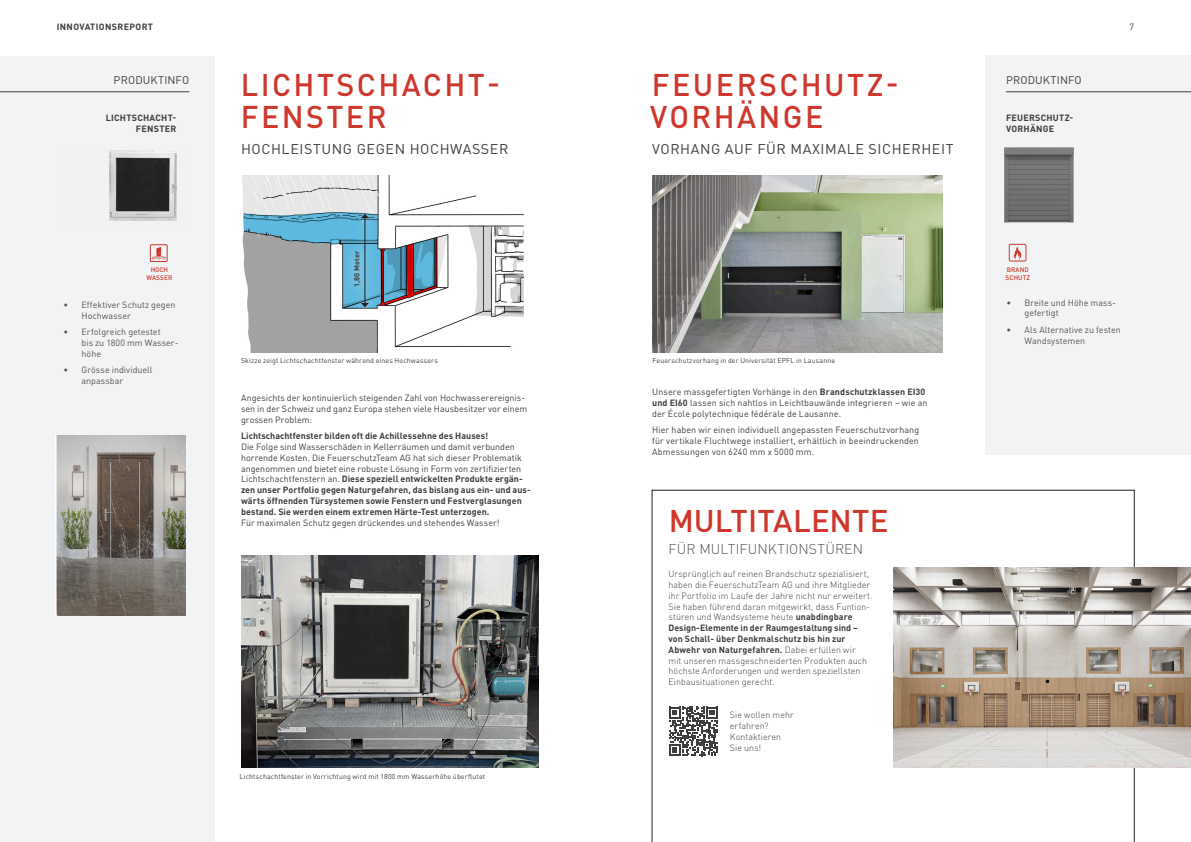
<style>
.page{position:relative;width:1191px;height:842px;background:#fff}
.page>*{position:absolute;margin:0;border:0;box-sizing:border-box;transform-origin:0 0}
.t1{font:500 31px/32px "DIN Pro";letter-spacing:.08em;color:#ce372c}
.t2{font:500 31px "DIN Pro";letter-spacing:.005em;color:#ce372c}
.t3{font:14px "DIN Pro";letter-spacing:.04em;color:#3e3e3f}
.t4{font:300 14px "DIN Pro";letter-spacing:.005em;color:#545557}
.t5{font:11px "DIN Pro";letter-spacing:.01em;color:#3e3e3f}
.t6{font:9px/10.8px "DIN Pro";letter-spacing:.005em;color:#3e3e3f}
.t7{font:300 9px/10.8px "DIN Pro";letter-spacing:.01em;color:#3e3e3f}
.t8{font:700 9px/10.8px "DIN Pro";letter-spacing:.005em;color:#3e3e3f}
.t9{font:9px/10.8px "DIN Pro";color:#545557}
.t10{font:700 9px/10.8px "DIN Pro";letter-spacing:.025em;color:#3e3e3f}
.t11{font:700 9px "DIN Pro";letter-spacing:.04em;color:#3e3e3f}
.t12{font:700 7.3px "DIN Pro";letter-spacing:.015em;color:#3e3e3f}
.t13{font:7px "DIN Pro";letter-spacing:.015em;color:#3e3e3f}
.t14{font:500 6.5px/7.8px "DIN Pro";letter-spacing:.01em;color:#ce372c}
.s1{font-weight:400}
.s2{font-weight:700}
</style>
<div class="page">
<div style="left:985px;top:55px;width:206px;height:400px;background:#f2f3f4"></div>
<hr style="left:1006px;top:92px;width:185px;height:1px;background:#3e3e3f">
<div style="left:0;top:57px;width:214px;height:785px;background:#f2f3f4"></div>
<svg style="left:652px;top:490px;width:482px;height:352px"></svg>
<svg style="left:668px;top:707px;width:50px;height:49px"></svg>
<img style="left:893px;top:567px;width:298px;height:200px">
<img style="left:242px;top:175px;width:281px;height:178px">
<div style="left:344px;top:205px;width:34px;height:111px;background:#fff;opacity:.75"></div>
<hr style="left:364px;top:218px;width:1px;height:85px;background:#231f20">
<svg style="left:361px;top:303px;width:8px;height:4px"></svg>
<svg style="left:361px;top:214px;width:8px;height:4px"></svg>
<svg style="left:652px;top:176px;width:290px;height:177px;background:#8f9488"></svg>
<hr style="left:0;top:92px;width:189px;height:1px;background:#3e3e3f">
<svg style="left:1013px;top:247px;width:9px;height:12px"></svg>
<div style="left:1009px;top:244px;width:17px;height:17px;border:1px solid #ce372c"></div>
<img style="left:1004px;top:147px;width:70px;height:76px">
<div style="left:150px;top:244px;width:17px;height:18px;border:1px solid #ce372c"></div>
<svg style="left:152px;top:247px;width:14px;height:12px"></svg>
<svg style="left:109px;top:150px;width:68px;height:71px;background:#6d6d6d"></svg>
<img style="left:55px;top:436px;width:131px;height:179px">
<svg style="left:241px;top:555px;width:298px;height:213px;background:#767777"></svg>
<p class="t11" style="left:57px;top:20px;width:98px">INNOVATIONSREPORT</p>
<p class="t6" style="left:1129px;top:21px;width:6px">7</p>
<p class="t5" style="left:114px;top:73px;width:77px">PRODUKTINFO</p>
<p class="t10" style="left:106px;top:112px;width:72px;text-align:right">LICHTSCHACHT-<br>FENSTER</p>
<h1 class="t1" style="left:241px;top:68px;width:261px">LICHTSCHACHT-<br>FENSTER</h1>
<h2 class="t3" style="left:241px;top:140px;width:269px">HOCHLEISTUNG GEGEN HOCHWASSER</h2>
<h1 class="t1" style="left:650px;top:68px;width:250px">FEUERSCHUTZ-<br>VORHÄNGE</h1>
<h2 class="t3" style="left:652px;top:140px;width:303px">VORHANG AUF FÜR MAXIMALE SICHERHEIT</h2>
<p class="t5" style="left:1006px;top:73px;width:77px">PRODUKTINFO</p>
<p class="t10" style="left:1006px;top:112px;width:69px">FEUERSCHUTZ-<br>VORHÄNGE</p>
<p class="t14" style="left:146px;top:266px;width:27px;text-align:center">HOCH<br>WASSER</p>
<p class="t12" style="left:352px;top:287px;width:37px;rotate:-90deg">1,80 Meter</p>
<p class="t14" style="left:1005px;top:266px;width:26px">BRAND<br>SCHUTZ</p>
<p class="t9" style="left:82px;top:299px;width:95px;text-indent:-18px">• Effektiver Schutz gegen<br>Hochwasser</p>
<p class="t9" style="left:82px;top:326px;width:98px;text-indent:-18px">• Erfolgreich getestet<br>bis zu 1800 mm Wasser&shy;höhe</p>
<p class="t9" style="left:82px;top:364px;width:72px;text-indent:-18px">• Grösse individuell anpassbar</p>
<p class="t13" style="left:241px;top:356px;width:198px">Skizze zeigt Lichtschachtfenster während eines Hochwassers</p>
<p class="t13" style="left:652px;top:356px;width:184px">Feuerschutzvorhang in der Universität EPFL in Lausanne</p>
<p class="t9" style="left:1024px;top:296px;width:93px;text-indent:-18px">• Breite und Höhe mass&shy;gefertigt</p>
<p class="t9" style="left:1024px;top:324px;width:98px;text-indent:-18px">• Als Alternative zu festen<br>Wandsystemen</p>
<p class="t6" style="left:241px;top:392px;width:288px">Angesichts der kontinuierlich steigenden Zahl von Hochwasserereignis&shy;sen in der Schweiz und ganz Europa stehen viele Hausbesitzer vor einem grossen Problem:</p>
<p class="t8" style="left:241px;top:430px;width:249px">Lichtschachtfenster bilden oft die Achillessehne des Hauses!</p>
<p class="t8" style="left:241px;top:441px;width:291px"><span class="s1">Die Folge sind Wasserschäden in Kellerräumen und damit verbunden horrende Kosten. Die FeuerschutzTeam AG hat sich dieser Problematik angenommen und bietet eine robuste Lösung in Form von zertifizierten Lichtschachtfenstern an.</span> Diese speziell entwickelten Produkte ergän&shy;zen unser Portfolio gegen Naturgefahren, das bislang aus ein- und aus&shy;wärts öffnenden Türsystemen sowie Fenstern und Festverglasungen bestand. Sie werden einem extremen Härte-Test unterzogen.</p>
<p class="t6" style="left:241px;top:517px;width:260px">Für maximalen Schutz gegen drückendes und stehendes Wasser!</p>
<p class="t6" style="left:652px;top:386px;width:277px">Unsere massgefertigten Vorhänge in den <span class="s2">Brandschutzklassen EI30 und EI60</span> lassen sich nahtlos in Leichtbauwände integrieren – wie an der École polytechnique fédérale de Lausanne.</p>
<p class="t6" style="left:652px;top:424px;width:268px;text-align:justify">Hier haben wir einen individuell angepassten Feuerschutzvorhang für vertikale Fluchtwege installiert, erhältlich in beeindruckenden Abmessungen von 6240 mm x 5000 mm.</p>
<h1 class="t2" style="left:668px;top:499px;width:221px">MULTITALENTE</h1>
<h2 class="t4" style="left:668px;top:539px;width:196px">FÜR MULTIFUNKTIONSTÜREN</h2>
<p class="t7" style="left:668px;top:568px;width:205px">Ursprünglich auf reinen Brandschutz spezialisiert, haben die FeuerschutzTeam AG und ihre Mitglieder ihr Portfolio im Laufe der Jahre nicht nur erweitert.<br>Sie haben führend daran mitgewirkt, dass Funtion&shy;stüren und Wandsysteme heute <span class="s2">unabdingbare Design-Elemente in der Raumgestaltung sind – von Schall- über Denkmalschutz bis hin zur Abwehr von Naturgefahren.</span> Dabei erfüllen wir<br>mit unseren massgeschneiderten Produkten auch höchste Anforderungen und werden speziellsten Einbausituationen gerecht.</p>
<p class="t7" style="left:730px;top:709px;width:65px">Sie wollen mehr erfahren?<br>Kontaktieren<br>Sie uns!</p>
<p class="t13" style="left:240px;top:771px;width:247px">Lichtschachtfenster in Vorrichtung wird mit 1800 mm Wasserhöhe überflutet</p>
</div>
